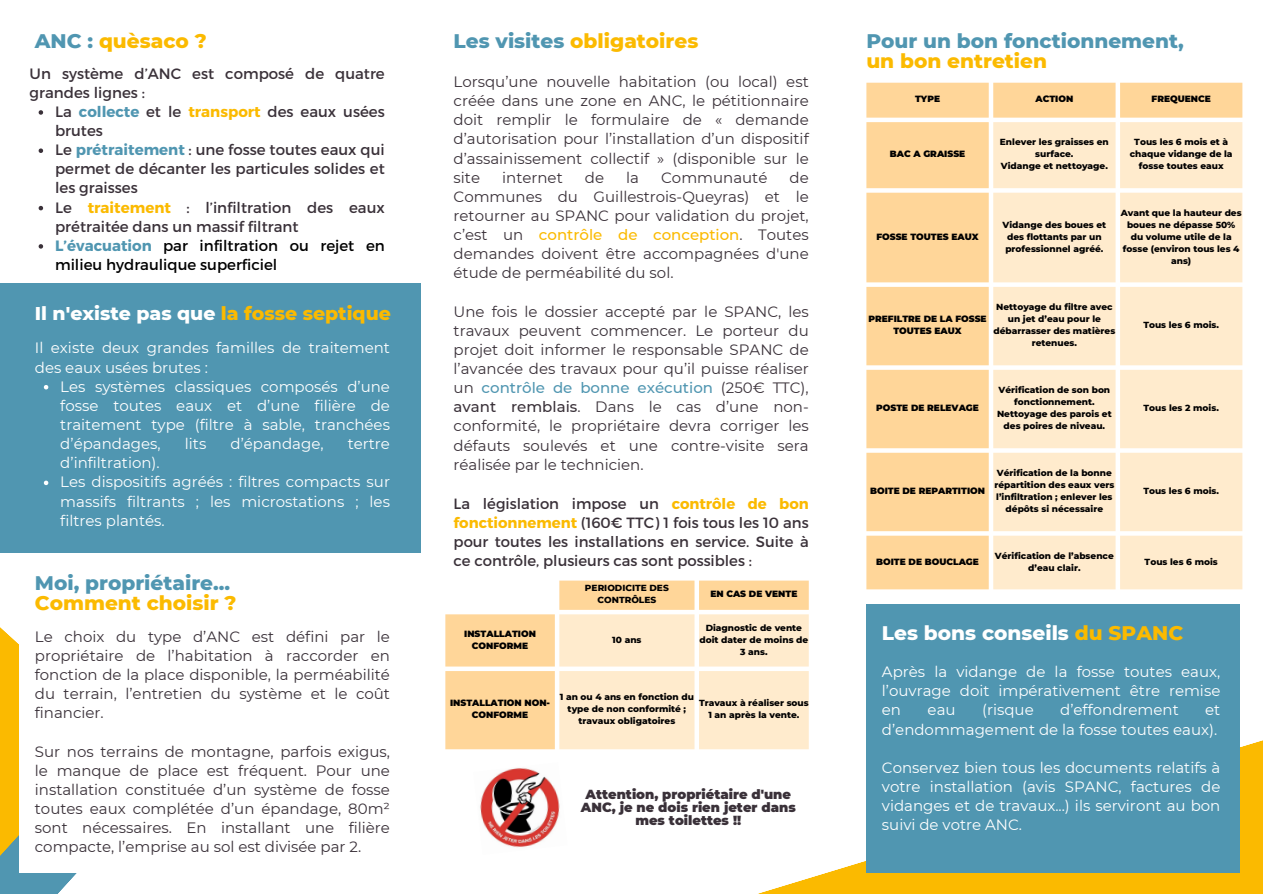
<style>
.page{position:relative;width:1263px;height:894px;background:#fff}
.page>*{position:absolute;margin:0;border:0;box-sizing:border-box;transform-origin:0 0}
.t1{font:800 20.1px/20.2px "Montserrat";color:#5096b1}
.t2{font:800 20.1px "Montserrat";color:#fbba00}
.t3{font:800 20.1px "Montserrat";color:#fff}
.t4{font:800 18.9px "Montserrat";color:#fff}
.t5{font:15px/19px "Montserrat";color:#3a3139;text-align:justify}
.t6{font:15px/19px "Montserrat";color:#fff;text-align:justify}
.t7{font:15px/19px "Montserrat";color:#000}
.t8{font:14.85px/19px "Montserrat";color:#3a3139;text-align:justify}
.t9{font:900 13.05px/13px "Montserrat";color:#3a3139;text-align:center}
.t10{font:800 9px/12px "Montserrat";color:#000;text-align:center}
.t11{font:900 9px/12px "Montserrat";color:#000;text-align:center}
.s1{color:#5096b1}
.s2{font-weight:700;color:#5096b1}
.s3{font-weight:700;color:#fbba00}
.s4{color:#fbba00}
.s5{font-weight:500;color:#fbba00}
.s6{font-weight:500;color:#5096b1}
.s7{font-weight:500}
</style>
<div class="page">
<svg style="left:732px;top:740px;width:531px;height:153px"></svg>
<div style="left:866px;top:604px;width:374px;height:268px;background:#5096b1"></div>
<img style="left:480px;top:768px;width:80px;height:80px">
<svg style="left:0;top:627px;width:77px;height:266px;background:#c8b345"></svg>
<svg style="left:19px;top:552px;width:379px;height:320px"></svg>
<div style="left:0;top:283px;width:421px;height:269px;background:#5096b1"></div>
<svg style="left:866px;top:83px;width:376px;height:506px;background:#ffd9a2"></svg>
<svg style="left:993px;top:122px;width:249px;height:467px;background:#ffecd0"></svg>
<svg style="left:39px;top:110px;width:4px;height:5px"></svg>
<svg style="left:39px;top:148px;width:4px;height:5px"></svg>
<svg style="left:39px;top:206px;width:4px;height:4px"></svg>
<svg style="left:39px;top:244px;width:4px;height:4px"></svg>
<svg style="left:44px;top:385px;width:4px;height:4px"></svg>
<svg style="left:44px;top:480px;width:4px;height:5px"></svg>
<svg style="left:445px;top:580px;width:364px;height:169px;fill:#ffd699"></svg>
<div style="left:559px;top:614px;width:250px;height:135px;background:#ffebcd"></div>
<p class="t2" style="left:35px;top:29px;width:173px"><span class="s1">ANC :</span> quèsaco ?</p>
<p class="t5" style="left:30px;top:63px;width:357px">Un système d’ANC est composé de quatre grandes lignes :</p>
<p class="t5" style="left:55px;top:101px;width:331px">La <span class="s2">collecte</span> et le <span class="s3">transport</span> des eaux usées brutes</p>
<p class="t5" style="left:55px;top:139px;width:331px">Le <span class="s2">prétraitement</span> : une fosse toutes eaux qui permet de décanter les particules solides et les graisses</p>
<p class="t5" style="left:55px;top:197px;width:331px">Le <span class="s3">traitement</span> : l’infiltration des eaux prétraitée dans un massif filtrant</p>
<p class="t7" style="left:55px;top:235px;width:331px"><span class="s2">L’évacuation</span> par infiltration ou rejet en milieu hydraulique superficiel</p>
<p class="t4" style="left:35px;top:301px;width:358px">Il n'existe pas que <span class="s4">la fosse septique</span></p>
<p class="t6" style="left:35px;top:338px;width:357px">Il existe deux grandes familles de traitement des eaux usées brutes :</p>
<p class="t6" style="left:60px;top:376px;width:331px">Les systèmes classiques composés d’une fosse toutes eaux et d’une filière de traitement type (filtre à sable, tranchées d’épandages,</p>
<p class="t6" style="left:185px;top:434px;width:23px">lits</p>
<p class="t6" style="left:230px;top:434px;width:95px">d’épandage,</p>
<p class="t6" style="left:348px;top:434px;width:44px">tertre</p>
<p class="t6" style="left:60px;top:453px;width:101px">d’infiltration).</p>
<p class="t6" style="left:60px;top:472px;width:331px">Les dispositifs agréés : filtres compacts sur massifs filtrants ; les microstations ; les filtres plantés.</p>
<p class="t1" style="left:35px;top:572px;width:197px">Moi, propriétaire...</p>
<p class="t2" style="left:35px;top:590px;width:203px">Comment choisir ?</p>
<p class="t5" style="left:35px;top:626px;width:357px">Le choix du type d’ANC est défini par le propriétaire de l’habitation à raccorder en fonction de la place disponible, la perméabilité du terrain, l’entretien du système et le coût financier.</p>
<p class="t5" style="left:35px;top:741px;width:357px">Sur nos terrains de montagne, parfois exigus, le manque de place est fréquent. Pour une installation constituée d’un système de fosse toutes eaux complétée d’un épandage, 80m² sont nécessaires. En installant une filière compacte, l’emprise au sol est divisée par 2.</p>
<p class="t2" style="left:454px;top:29px;width:246px"><span class="s1">Les visites</span> obligatoires</p>
<p class="t1" style="left:866px;top:31px;width:319px">Pour un bon fonctionnement, <span class="s4">un bon entretien</span></p>
<p class="t5" style="left:454px;top:72px;width:357px">Lorsqu’une nouvelle habitation (ou local) est créée dans une zone en ANC, le pétitionnaire doit remplir le formulaire de « demande d’autorisation pour l’installation d’un dispositif d’assainissement collectif » (disponible sur le site</p>
<p class="t5" style="left:454px;top:168px;width:357px;text-indent:336px">de Communes du Guillestrois-Queyras) et le retourner au SPANC pour validation du projet, c’est un <span class="s5">contrôle de conception</span>. Toutes demandes doivent être accompagnées d'une étude de perméabilité du sol.</p>
<p class="t5" style="left:454px;top:301px;width:357px">Une fois le dossier accepté par le SPANC, les travaux peuvent commencer. Le porteur du projet doit informer le responsable SPANC de l’avancée des travaux pour qu’il puisse réaliser un <span class="s6">contrôle de bonne exécution</span> (250€ TTC), <span class="s7">avant remblais</span>. Dans le cas d’une non&shy;conformité, le propriétaire devra corriger les défauts soulevés et une contre-visite sera réalisée par le technicien.</p>
<p class="t8" style="left:454px;top:493px;width:357px">La législation impose un <span class="s3">contrôle de bon fonctionnement</span> (160€ TTC) 1 fois tous les 10 ans pour toutes les installations en service. Suite à ce contrôle, plusieurs cas sont possibles :</p>
<p class="t5" style="left:502px;top:168px;width:62px">internet</p>
<p class="t5" style="left:585px;top:168px;width:21px">de</p>
<p class="t5" style="left:626px;top:168px;width:14px">la</p>
<p class="t5" style="left:661px;top:168px;width:108px">Communauté</p>
<p class="t10" style="left:585px;top:581px;width:85px">PERIODICITE DES<br>CONTRÔLES</p>
<p class="t11" style="left:710px;top:587px;width:89px">EN CAS DE VENTE</p>
<p class="t11" style="left:464px;top:627px;width:73px">INSTALLATION<br>CONFORME</p>
<p class="t10" style="left:612px;top:633px;width:31px">10 ans</p>
<p class="t10" style="left:699px;top:621px;width:110px">Diagnostic de vente doit dater de moins de<br>3 ans.</p>
<p class="t11" style="left:450px;top:697px;width:101px">INSTALLATION NON-<br>CONFORME</p>
<p class="t10" style="left:560px;top:691px;width:136px">1 an ou 4 ans en fonction du type de non conformité ; travaux obligatoires</p>
<p class="t10" style="left:699px;top:697px;width:111px">Travaux à réaliser sous<br>1 an après la vente.</p>
<p class="t9" style="left:581px;top:787px;width:216px">Attention, propriétaire d'une<br>ANC, je ne dois rien jeter dans mes toilettes !!</p>
<p class="t11" style="left:915px;top:93px;width:27px">TYPE</p>
<p class="t11" style="left:1035px;top:93px;width:39px">ACTION</p>
<p class="t11" style="left:1151px;top:93px;width:61px">FREQUENCE</p>
<p class="t11" style="left:890px;top:148px;width:77px">BAC A GRAISSE</p>
<p class="t11" style="left:876px;top:231px;width:104px">FOSSE TOUTES EAUX</p>
<p class="t10" style="left:1000px;top:136px;width:110px">Enlever les graisses en surface.</p>
<p class="t10" style="left:1001px;top:160px;width:109px">Vidange et nettoyage.</p>
<p class="t10" style="left:1130px;top:136px;width:104px">Tous les 6 mois et à chaque vidange de la fosse toutes eaux</p>
<p class="t10" style="left:1002px;top:219px;width:105px">Vidange des boues et des flottants par un professionnel agréé.</p>
<p class="t10" style="left:1121px;top:207px;width:122px">Avant que la hauteur des boues ne dépasse 50% du volume utile de la fosse (environ tous les 4 ans)</p>
<p class="t10" style="left:993px;top:301px;width:123px">Nettoyage du filtre avec un jet d’eau pour le débarrasser des matières retenues.</p>
<p class="t11" style="left:868px;top:313px;width:120px">PREFILTRE DE LA FOSSE<br>TOUTES EAUX</p>
<p class="t11" style="left:876px;top:402px;width:104px">POSTE DE RELEVAGE</p>
<p class="t10" style="left:997px;top:384px;width:116px">Vérification de son bon fonctionnement.<br>Nettoyage des parois et des poires de niveau.</p>
<p class="t11" style="left:870px;top:484px;width:116px">BOITE DE REPARTITION</p>
<p class="t10" style="left:994px;top:466px;width:121px">Vérification de la bonne répartition des eaux vers l’infiltration ; enlever les dépôts si nécessaire</p>
<p class="t10" style="left:1143px;top:319px;width:77px">Tous les 6 mois.</p>
<p class="t10" style="left:1143px;top:402px;width:77px">Tous les 2 mois.</p>
<p class="t10" style="left:1143px;top:484px;width:77px">Tous les 6 mois.</p>
<p class="t11" style="left:876px;top:555px;width:104px">BOITE DE BOUCLAGE</p>
<p class="t10" style="left:995px;top:549px;width:120px">Vérification de l’absence d’eau clair.</p>
<p class="t10" style="left:1145px;top:555px;width:75px">Tous les 6 mois</p>
<p class="t3" style="left:882px;top:620px;width:303px">Les bons conseils <span class="s4">du SPANC</span></p>
<p class="t6" style="left:882px;top:662px;width:340px">Après la vidange de la fosse toutes eaux, l’ouvrage doit impérativement être remise en</p>
<p class="t6" style="left:928px;top:700px;width:29px">eau</p>
<p class="t6" style="left:982px;top:700px;width:53px">(risque</p>
<p class="t6" style="left:1060px;top:700px;width:120px">d’effondrement</p>
<p class="t6" style="left:882px;top:700px;width:340px;text-align:right">et<br>d’endommagement de la fosse toutes eaux).</p>
<p class="t6" style="left:882px;top:757px;width:340px">Conservez bien tous les documents relatifs à votre installation (avis SPANC, factures de vidanges et de travaux...) ils serviront au bon suivi de votre ANC.</p>
</div>
